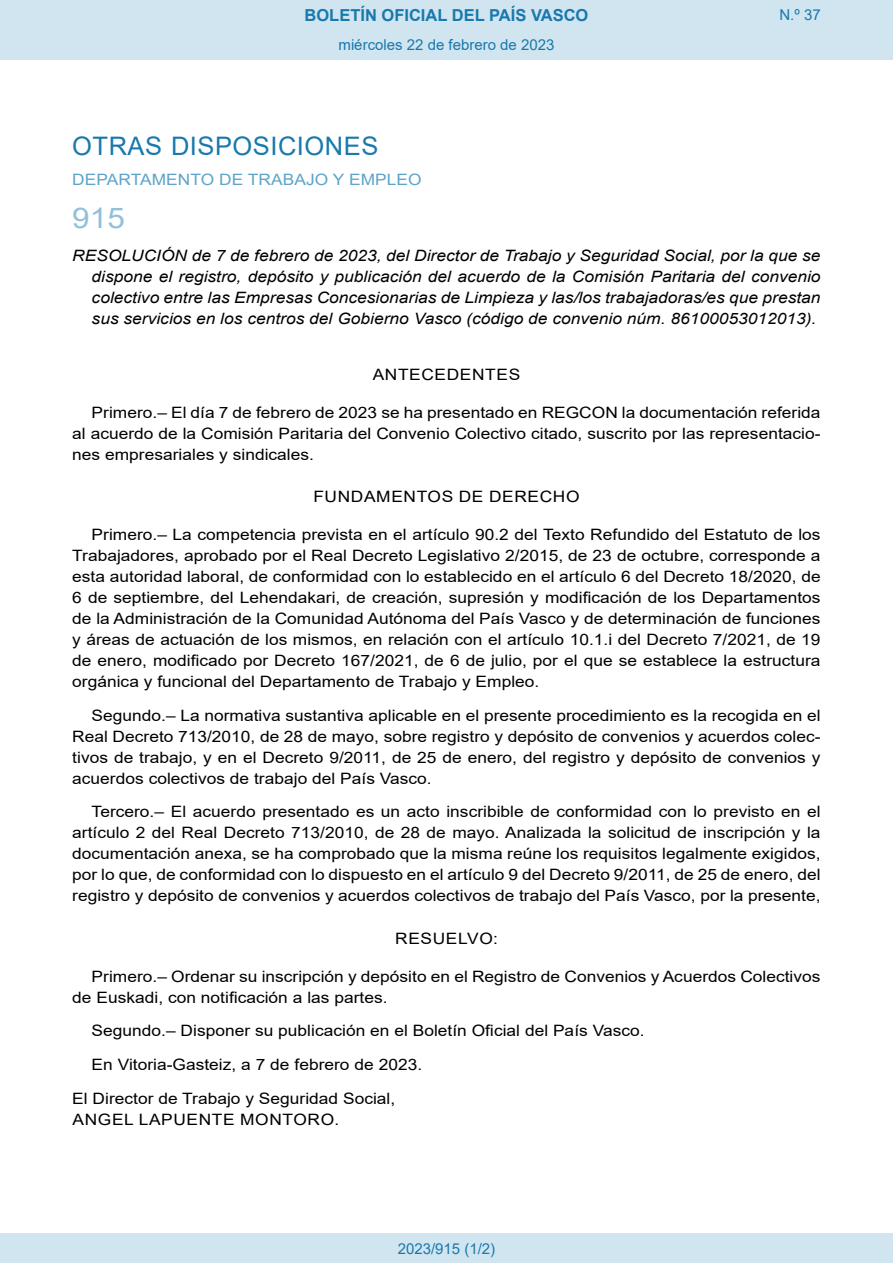
<style>
.page{position:relative;width:893px;height:1263px;background:#fff}
.page>*{position:absolute;margin:0;border:0;box-sizing:border-box;transform-origin:0 0}
.BOPVOrden{font:28.5px "Arial";color:#90c0db;scale:1.11 1}
.BOPVSeccion{font:25.5px "Arial";letter-spacing:.02em;color:#1879ad}
.t1{font:700 16.5px "Arial";color:#1879ad}
.BOPVDetalle{font:15.6px/21px "Arial";color:#000;text-align:justify;scale:1.11 1}
.BOPVTitulo{font:italic 15.6px/21px "Arial";color:#000;text-align:justify;scale:1.11 1}
.BOPVClave{font:15.6px "Arial";letter-spacing:.035em;color:#000;scale:1.11 1}
.BOPVFirmaLugFec{font:15.6px "Arial";color:#000;scale:1.11 1}
.BOPVFirmaPuesto{font:15.6px "Arial";color:#000;scale:1.11 1}
.BOPVOrganismo{font:15.6px "Arial";letter-spacing:.005em;color:#5ea4ca;scale:1.11 1}
.BOPVFirmaNombre{font:15.6px "Arial";letter-spacing:.035em;color:#000;scale:1.11 1}
.Paginacion_Centro{font:15px "Arial";color:#1879ad}
</style>
<div class="page">
<div style="left:0;top:0;width:893px;height:60px;background:#d0e5f0"></div>
<div style="left:0;top:1233px;width:893px;height:30px;background:#d0e5f0"></div>
<p class="t1" style="left:305px;top:3px;width:285px">BOLETÍN OFICIAL DEL PAÍS VASCO</p>
<p class="Paginacion_Centro" style="left:338px;top:35px;width:217px">miércoles 22 de febrero de 2023</p>
<p class="Paginacion_Centro" style="left:779px;top:5px;width:43px">N.º 37</p>
<p class="BOPVSeccion" style="left:72px;top:128px;width:308px">OTRAS DISPOSICIONES</p>
<p class="BOPVOrganismo" style="left:72px;top:169px;width:316px">DEPARTAMENTO DE TRABAJO Y EMPLEO</p>
<p class="BOPVOrden" style="left:72px;top:198px;width:49px">915</p>
<p class="BOPVTitulo" style="left:92px;top:246px;width:658px;text-indent:-19px">RESOLUCIÓN de 7 de febrero de 2023, del Director de Trabajo y Seguridad Social, por la que se dispone el registro, depósito y publicación del acuerdo de la Comisión Paritaria del convenio colectivo entre las Empresas Concesionarias de Limpieza y las/los trabajadoras/es que prestan sus servicios en los centros del Gobierno Vasco (código de convenio núm. 86100053012013).</p>
<p class="BOPVClave" style="left:373px;top:363px;width:134px">ANTECEDENTES</p>
<p class="BOPVDetalle" style="left:72px;top:401px;width:676px;text-indent:19px">Primero.– El día 7 de febrero de 2023 se ha presentado en REGCON la documentación referida al acuerdo de la Comisión Paritaria del Convenio Colectivo citado, suscrito por las representacio&shy;nes empresariales y sindicales.</p>
<p class="BOPVClave" style="left:313px;top:486px;width:241px">FUNDAMENTOS DE DERECHO</p>
<p class="BOPVDetalle" style="left:72px;top:524px;width:676px;text-indent:19px">Primero.– La competencia prevista en el artículo 90.2 del Texto Refundido del Estatuto de los Trabajadores, aprobado por el Real Decreto Legislativo 2/2015, de 23 de octubre, corresponde a esta autoridad laboral, de conformidad con lo establecido en el artículo 6 del Decreto 18/2020, de 6 de septiembre, del Lehendakari, de creación, supresión y modificación de los Departamentos de la Administración de la Comunidad Autónoma del País Vasco y de determinación de funciones y áreas de actuación de los mismos, en relación con el artículo 10.1.i del Decreto 7/2021, de 19 de enero, modificado por Decreto 167/2021, de 6 de julio, por el que se establece la estructura orgánica y funcional del Departamento de Trabajo y Empleo.</p>
<p class="BOPVDetalle" style="left:72px;top:704px;width:676px;text-indent:19px">Segundo.– La normativa sustantiva aplicable en el presente procedimiento es la recogida en el Real Decreto 713/2010, de 28 de mayo, sobre registro y depósito de convenios y acuerdos colec&shy;tivos de trabajo, y en el Decreto 9/2011, de 25 de enero, del registro y depósito de convenios y acuerdos colectivos de trabajo del País Vasco.</p>
<p class="BOPVDetalle" style="left:72px;top:801px;width:676px;text-indent:19px">Tercero.– El acuerdo presentado es un acto inscribible de conformidad con lo previsto en el artículo 2 del Real Decreto 713/2010, de 28 de mayo. Analizada la solicitud de inscripción y la documentación anexa, se ha comprobado que la misma reúne los requisitos legalmente exigidos, por lo que, de conformidad con lo dispuesto en el artículo 9 del Decreto 9/2011, de 25 de enero, del registro y depósito de convenios y acuerdos colectivos de trabajo del País Vasco, por la presente,</p>
<p class="BOPVClave" style="left:395px;top:927px;width:94px">RESUELVO:</p>
<p class="BOPVDetalle" style="left:72px;top:965px;width:676px;text-indent:19px">Primero.– Ordenar su inscripción y depósito en el Registro de Convenios y Acuerdos Colectivos de Euskadi, con notificación a las partes.</p>
<p class="BOPVDetalle" style="left:92px;top:1020px;width:500px">Segundo.– Disponer su publicación en el Boletín Oficial del País Vasco.</p>
<p class="BOPVFirmaLugFec" style="left:92px;top:1054px;width:299px">En Vitoria-Gasteiz, a 7 de febrero de 2023.</p>
<p class="BOPVFirmaPuesto" style="left:72px;top:1088px;width:293px">El Director de Trabajo y Seguridad Social,</p>
<p class="BOPVFirmaNombre" style="left:73px;top:1109px;width:242px">ANGEL LAPUENTE MONTORO.</p>
<p class="Paginacion_Centro" style="left:398px;top:1238px;width:99px">2023/915 (1/2)</p>
</div>
